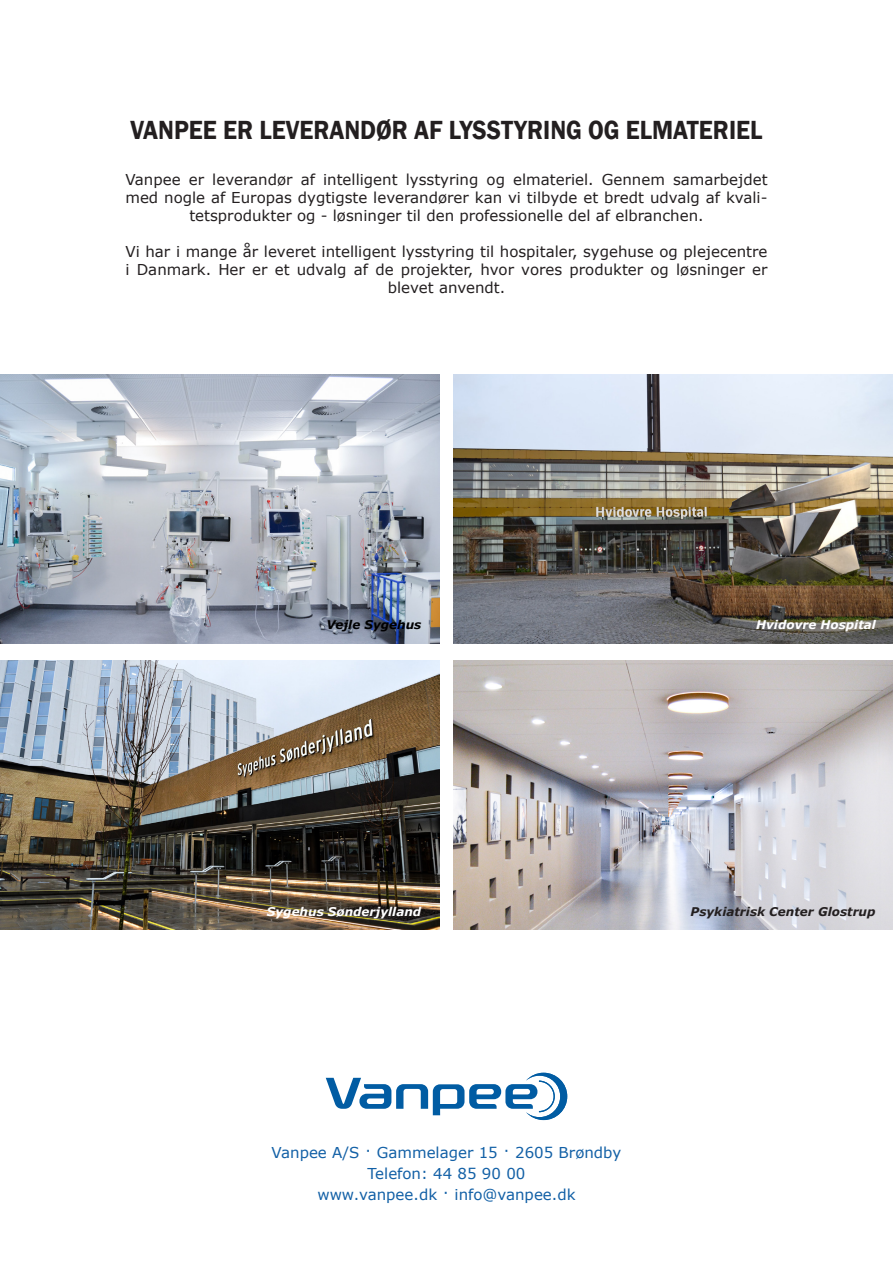
<style>
.page{position:relative;width:893px;height:1263px;background:#fff}
.page>*{position:absolute;margin:0;border:0;box-sizing:border-box;transform-origin:0 0}
.t1{font:600 27px "Franklin Gothic";color:#231f20;scale:.91 1}
.t2{font:15px/18px "Verdana";color:#231f20;text-align:center}
.t3{font:15px/21px "Verdana";color:#1260a6;text-align:center}
.t4{font:italic 700 12px "Verdana";color:#fff}
.t5{font:italic 700 12px "Verdana";color:#231f20}
.t6{font:italic 700 12px "Verdana";color:#000001}
</style>
<div class="page">
<svg style="left:326px;top:1073px;width:241px;height:47px"></svg>
<img style="left:0;top:375px;width:440px;height:268px">
<img style="left:0;top:661px;width:440px;height:268px">
<img style="left:453px;top:375px;width:440px;height:268px">
<img style="left:453px;top:661px;width:440px;height:268px">
<p class="t1" style="left:130px;top:114px;width:696px">VANPEE ER LEVERANDØR AF LYSSTYRING OG ELMATERIEL</p>
<p class="t2" style="left:125px;top:170px;width:644px">Vanpee er leverandør af intelligent lysstyring og elmateriel. Gennem samarbejdet med nogle af Europas dygtigste leverandører kan vi tilbyde et bredt udvalg af kvali&shy;tetsprodukter og - løsninger til den professionelle del af elbranchen.</p>
<p class="t2" style="left:125px;top:242px;width:644px">Vi har i mange år leveret intelligent lysstyring til hospitaler, sygehuse og plejecentre i Danmark. Her er et udvalg af de projekter, hvor vores produkter og løsninger er blevet anvendt.</p>
<p class="t6" style="left:326px;top:616px;width:97px">Vejle Sygehus</p>
<p class="t4" style="left:756px;top:616px;width:121px">Hvidovre Hospital</p>
<p class="t4" style="left:267px;top:903px;width:156px">Sygehus Sønderjylland</p>
<p class="t5" style="left:691px;top:903px;width:186px">Psykiatrisk Center Glostrup</p>
<p class="t3" style="left:272px;top:1141px;width:351px">Vanpee A/S · Gammelager 15 · 2605 Brøndby<br>Telefon: 44 85 90 00<br>www.vanpee.dk · info@vanpee.dk</p>
</div>
